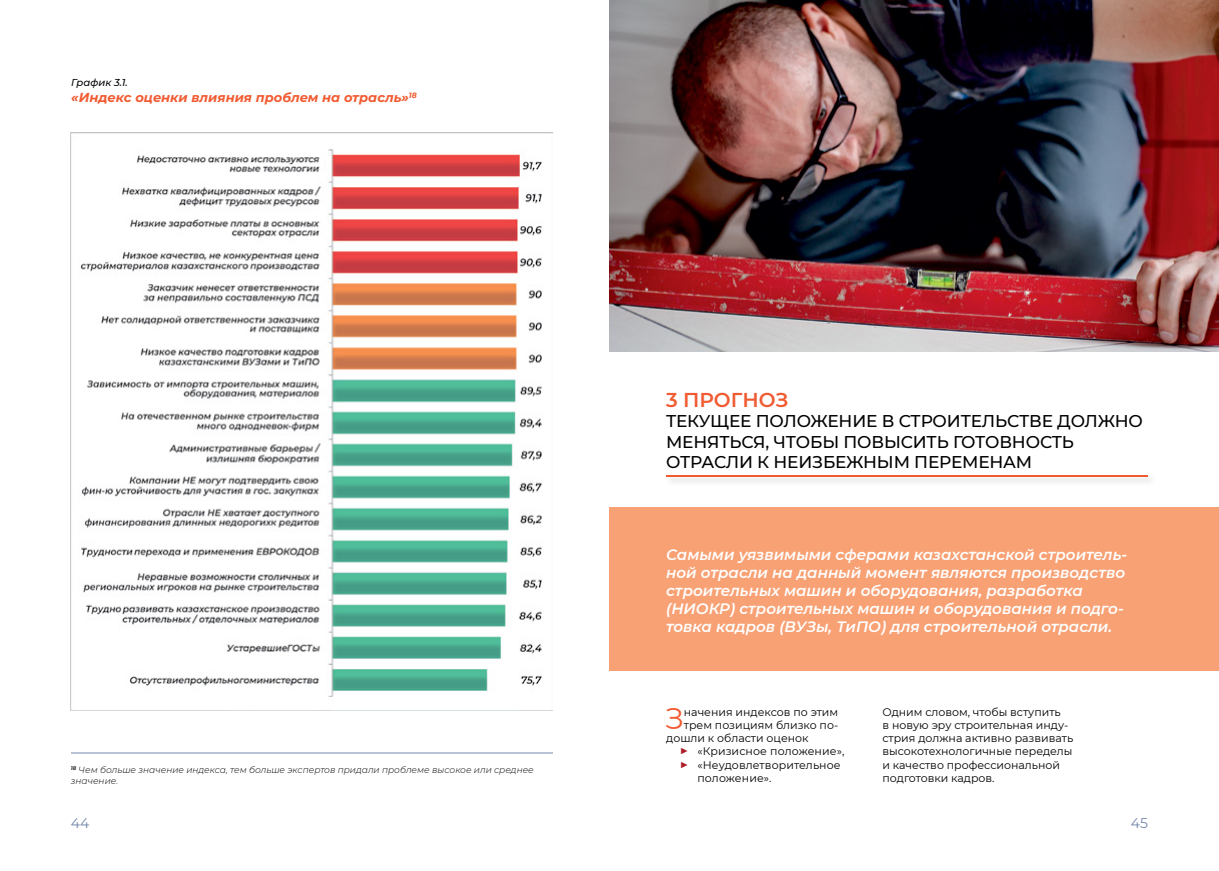
<style>
.page{position:relative;width:1219px;height:871px;background:#fff}
.page>*{position:absolute;margin:0;border:0;box-sizing:border-box;transform-origin:0 0}
.t1{font:29.9px "Montserrat";color:#f15b32}
.t2{font:600 20px "Montserrat";color:#f15b32}
.t3{font:500 17px/20.4px "Montserrat";letter-spacing:-.01em;color:#000}
.t4{font:italic 600 15px/18px "Montserrat";color:#fff}
.t5{font:14px "Montserrat";color:#7287ab}
.t6{font:italic 700 13px "Montserrat";color:#f15b32}
.t7{font:11px/13.2px "Montserrat";color:#000}
.t8{font:italic 500 10px "Montserrat";color:#000}
.t9{font:italic 300 9px/10.8px "Montserrat";color:#000}
.s1{font-size:15px;color:#ad1c27}
</style>
<div class="page">
<hr style="left:71px;top:752px;width:482px;height:1px;background:#7287ab">
<img style="left:71px;top:132px;width:482px;height:578px">
<div style="left:610px;top:507px;width:609px;height:163px;background:#f8a174"></div>
<div style="left:665px;top:474px;width:493px;height:13px;background:#f4f5f5"></div>
<hr style="left:666px;top:475px;width:482px;height:2px;background:#f15b32">
<img style="left:610px;top:0;width:609px;height:352px">
<p class="t8" style="left:71px;top:76px;width:58px">График 3.1.</p>
<p class="t6" style="left:71px;top:88px;width:347px">«Индекс оценки влияния проблем на отрасль»<sup>18</sup></p>
<p class="t9" style="left:71px;top:763px;width:465px"><sup>18</sup> Чем больше значение индекса, тем больше экспертов придали проблеме высокое или среднее значение.</p>
<h2 class="t2" style="left:666px;top:385px;width:124px">3 ПРОГНОЗ</h2>
<h3 class="t3" style="left:666px;top:410px;width:478px">ТЕКУЩЕЕ ПОЛОЖЕНИЕ В СТРОИТЕЛЬСТВЕ ДОЛЖНО<br>МЕНЯТЬСЯ, ЧТОБЫ ПОВЫСИТЬ ГОТОВНОСТЬ<br>ОТРАСЛИ К НЕИЗБЕЖНЫМ ПЕРЕМЕНАМ</h3>
<p class="t4" style="left:666px;top:545px;width:463px">Самыми уязвимыми сферами казахстанской строитель&shy;ной отрасли на данный момент являются производство строительных машин и оборудования, разработка (НИОКР) строительных машин и оборудования и подго&shy;товка кадров (ВУЗы, ТиПО) для строительной отрасли.</p>
<h1 class="t1" style="left:665px;top:697px;width:20px">З</h1>
<p class="t7" style="left:684px;top:704px;width:156px">начения индексов по этим</p>
<p class="t7" style="left:684px;top:717px;width:156px">трем позициям близко по-</p>
<p class="t7" style="left:666px;top:731px;width:144px">дошли к области оценок</p>
<p class="t7" style="left:679px;top:744px;width:166px"><span class="s1">▶</span> «Кризисное положение»,</p>
<p class="t7" style="left:679px;top:757px;width:163px"><span class="s1">▶</span> «Неудовлетворительное</p>
<p class="t7" style="left:697px;top:770px;width:76px">положение».</p>
<p class="t7" style="left:882px;top:704px;width:192px">Одним словом, чтобы вступить<br>в новую эру строительная инду&shy;стрия должна активно развивать высокотехнологичные переделы и качество профессиональной подготовки кадров.</p>
<p class="t5" style="left:71px;top:812px;width:20px">44</p>
<p class="t5" style="left:1131px;top:812px;width:19px">45</p>
</div>
